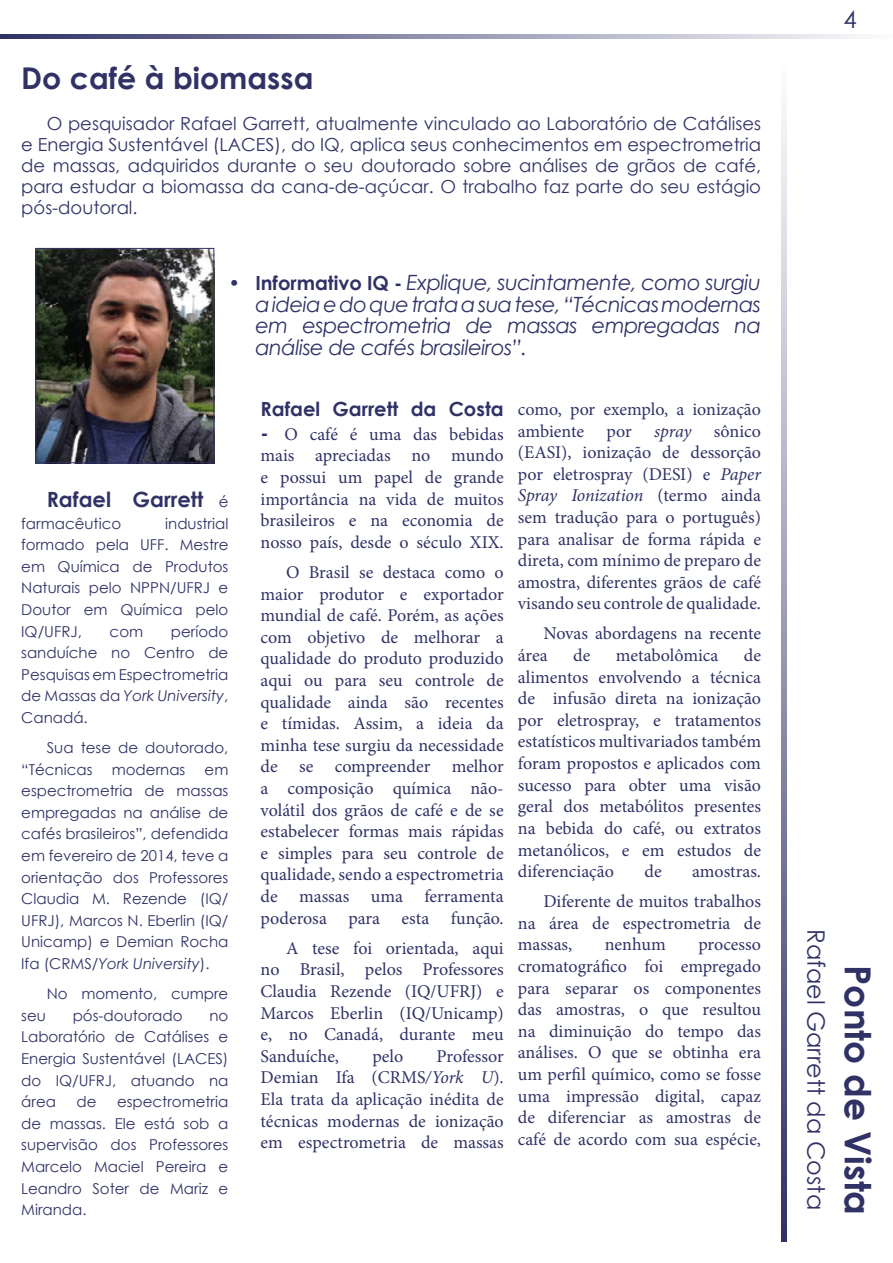
<style>
.page{position:relative;width:893px;height:1263px;background:#fff}
.page>*{position:absolute;margin:0;border:0;box-sizing:border-box;transform-origin:0 0}
.t1{font:700 36px "Century Gothic";color:#303266}
.t2{font:700 30px "Century Gothic";color:#303266}
.t3{font:24px "Century Gothic";color:#303266}
.t4{font:italic 21px/21.6px "Century Gothic";letter-spacing:-.025em;color:#303266;text-align:justify}
.t5{font:700 21px "Century Gothic";color:#303266}
.t6{font:700 19.5px "Century Gothic";color:#303266}
.t7{font:18px/21.6px "Minion Pro";color:#303266;text-align:justify}
.t8{font:18px/21px "Century Gothic";color:#303266;text-align:justify}
.t9{font:15px/21.6px "Century Gothic";color:#303266;text-align:justify}
.s1{font-weight:700;font-style:normal;font-size:19.5px}
.s2{font-weight:400;font-size:15px}
.s3{font-style:italic}
.s4{font-family:"Century Gothic";font-weight:700;font-size:19.5px}
</style>
<div class="page">
<svg style="left:0;top:34px;width:856px;height:5px"></svg>
<img style="left:37px;top:250px;width:175px;height:211px">
<svg style="left:781px;top:113px;width:5px;height:1129px"></svg>
<div style="left:35px;top:248px;width:179px;height:215px;border:1px solid #303266"></div>
<h2 class="t2" style="left:21px;top:55px;width:294px">Do café à biomassa</h2>
<p class="t8" style="left:21px;top:113px;width:741px;text-indent:26px">O pesquisador Rafael Garrett, atualmente vinculado ao Laboratório de Catálises e Energia Sustentável (LACES), do IQ, aplica seus conhecimentos em espectrometria de massas, adquiridos durante o seu doutorado sobre análises de grãos de café, para estudar a biomassa da cana-de-açúcar. O trabalho faz parte do seu estágio pós-doutoral.</p>
<p class="t4" style="left:255px;top:271px;width:507px;text-indent:-27px"><span class="s1">• Informativo IQ -</span> Explique, sucintamente, como surgiu a ideia e do que trata a sua tese, “Técnicas modernas em espectrometria de massas empregadas na análise de cafés brasileiros”.</p>
<p class="t5" style="left:47px;top:483px;width:183px">Rafael Garrett <span class="s2">é</span></p>
<p class="t9" style="left:21px;top:512px;width:101px">farmacêutico</p>
<p class="t9" style="left:21px;top:512px;width:209px;text-indent:144px">industrial formado pela UFF. Mestre em Química de Produtos Naturais pelo NPPN/UFRJ e Doutor em Química pelo IQ/UFRJ,</p>
<p class="t9" style="left:21px;top:620px;width:209px;text-indent:150px">período sanduíche no Centro de Pesquisas em Espectrometria de Massas da <span class="s3">York University</span>, Canadá.</p>
<p class="t9" style="left:21px;top:737px;width:209px;text-indent:26px">Sua tese de doutorado, “Técnicas</p>
<p class="t9" style="left:110px;top:620px;width:35px">com</p>
<p class="t9" style="left:112px;top:758px;width:75px">modernas</p>
<p class="t9" style="left:21px;top:758px;width:209px;text-indent:183px">em espectrometria de massas empregadas na análise de cafés brasileiros”, defendida em fevereiro de 2014, teve a orientação dos Professores Claudia M. Rezende (IQ/ UFRJ), Marcos N. Eberlin (IQ/ Unicamp) e Demian Rocha Ifa (CRMS/<span class="s3">York University</span>).</p>
<p class="t9" style="left:47px;top:983px;width:183px">No momento, cumpre</p>
<p class="t9" style="left:21px;top:1004px;width:26px">seu</p>
<p class="t9" style="left:73px;top:1004px;width:111px">pós-doutorado</p>
<p class="t9" style="left:21px;top:1004px;width:209px;text-indent:188px">no Laboratório de Catálises e Energia Sustentável (LACES) do IQ/UFRJ, atuando na área</p>
<p class="t9" style="left:21px;top:1091px;width:209px;text-indent:96px">espectrometria de massas. Ele está sob a supervisão dos Professores Marcelo Maciel Pereira e Leandro Soter de Mariz e Miranda.</p>
<p class="t9" style="left:77px;top:1091px;width:22px">de</p>
<p class="t6" style="left:261px;top:395px;width:245px">Rafael Garrett da Costa</p>
<p class="t7" style="left:261px;top:423px;width:245px"><span class="s4">-</span> O café é uma das bebidas mais apreciadas no mundo e possui um papel de grande importância na vida de muitos brasileiros e na economia de nosso país, desde o século XIX.</p>
<p class="t7" style="left:261px;top:561px;width:245px;text-indent:26px">O Brasil se destaca como o maior produtor e exportador mundial de café. Porém, as ações com objetivo de melhorar a qualidade do produto produzido aqui ou para seu controle de qualidade ainda são recentes e tímidas. Assim, a ideia da minha tese surgiu da necessidade de se compreender melhor a composição química não&shy;volátil dos grãos de café e de se estabelecer formas mais rápidas e simples para seu controle de qualidade, sendo a espectrometria de massas uma ferramenta poderosa para esta função.</p>
<p class="t7" style="left:261px;top:937px;width:245px;text-indent:26px">A tese foi orientada, aqui no Brasil, pelos Professores Claudia Rezende (IQ/UFRJ) e Marcos Eberlin (IQ/Unicamp) e, no Canadá, durante meu Sanduíche,</p>
<p class="t7" style="left:261px;top:1045px;width:245px;text-indent:176px">Professor Demian Ifa (CRMS<span class="s3">/York U</span>).<br>Ela trata da aplicação inédita de técnicas modernas de ionização em espectrometria de massas</p>
<p class="t7" style="left:372px;top:1045px;width:32px">pelo</p>
<p class="t7" style="left:518px;top:398px;width:245px">como, por exemplo, a ionização ambiente por <span class="s3">spray</span> sônico (EASI), ionização de dessorção por eletrospray (DESI) e <span class="s3">Paper Spray Ionization</span> (termo ainda sem tradução para o português) para analisar de forma rápida e direta, com mínimo de preparo de amostra, diferentes grãos de café visando seu controle de qualidade.</p>
<p class="t7" style="left:518px;top:623px;width:245px;text-indent:26px">Novas abordagens na recente área</p>
<p class="t7" style="left:518px;top:645px;width:245px;text-indent:226px">de alimentos envolvendo a técnica de infusão direta na ionização por eletrospray, e tratamentos estatísticos multivariados também foram propostos e aplicados com sucesso para obter uma visão geral dos metabólitos presentes na bebida do café, ou extratos metanólicos, e em estudos de diferenciação</p>
<p class="t7" style="left:573px;top:645px;width:19px">de</p>
<p class="t7" style="left:616px;top:645px;width:104px">metabolômica</p>
<p class="t7" style="left:644px;top:861px;width:19px">de</p>
<p class="t7" style="left:543px;top:856px;width:219px;line-height:30.2px;text-align:right">amostras.<br>Diferente de muitos trabalhos</p>
<p class="t7" style="left:518px;top:912px;width:245px">na área de espectrometria de massas,</p>
<p class="t7" style="left:605px;top:934px;width:62px">nenhum</p>
<p class="t7" style="left:518px;top:934px;width:245px;text-indent:180px">processo cromatográfico foi empregado para separar os componentes das amostras, o que resultou na diminuição do tempo das análises. O que se obtinha era um perfil químico, como se fosse uma impressão digital, capaz de diferenciar as amostras de café de acordo com sua espécie,</p>
<h3 class="t3" style="left:844px;top:3px;width:15px">4</h3>
<h3 class="t3" style="left:833px;top:929px;width:282px;rotate:90deg">Rafael Garrett da Costa</h3>
<h1 class="t1" style="left:885px;top:965px;width:251px;rotate:90deg">Ponto de Vista</h1>
</div>
